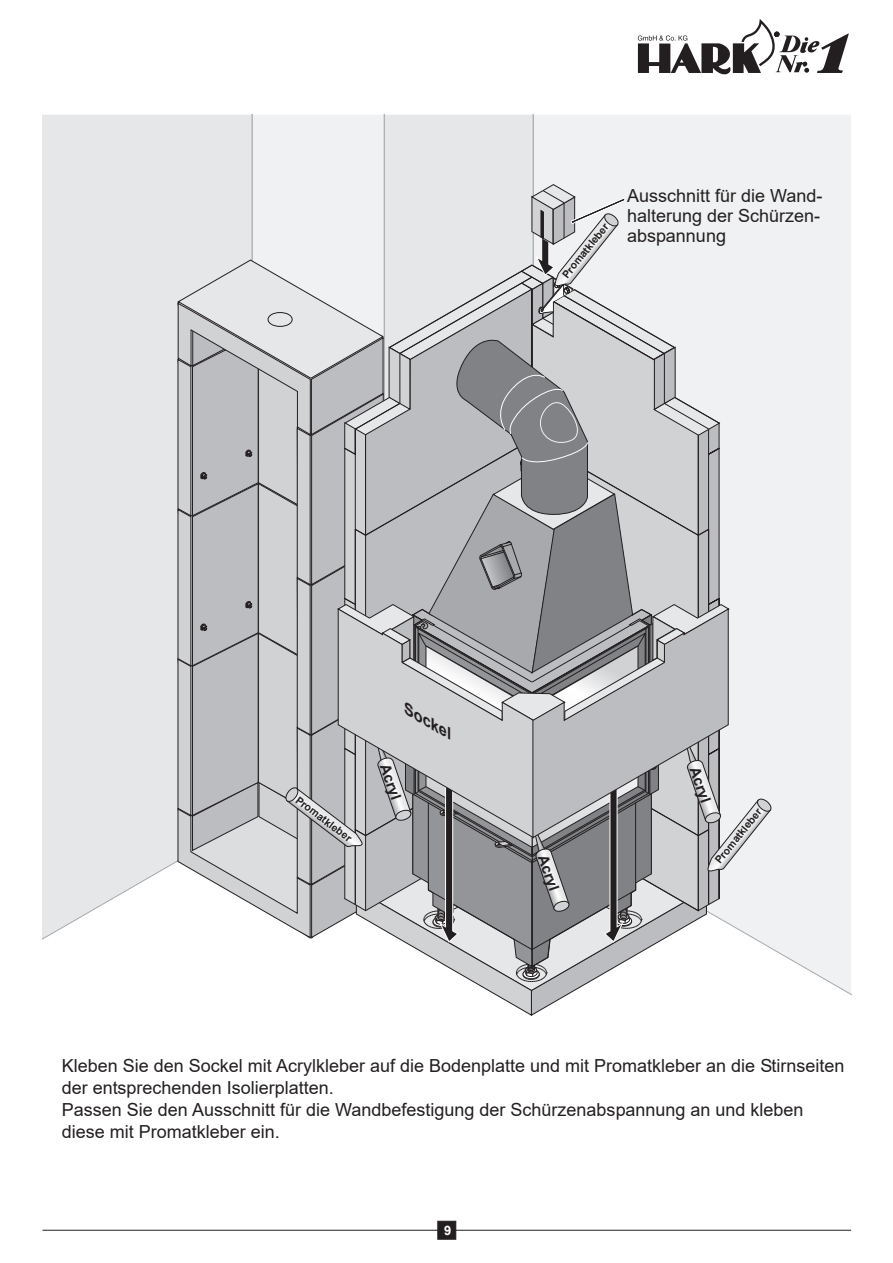
<style>
.page{position:relative;width:893px;height:1263px;background:#fff}
.page>*{position:absolute;margin:0;border:0;box-sizing:border-box;transform-origin:0 0}
.t1{font:18px/22.2px "Arial";color:#231f20}
.t2{font:700 14.7px "Arial";color:#231f20}
.t3{font:italic 700 14.55px "Arial";color:#231f20;scale:1.16 1}
.t4{font:700 13.05px "Arial";color:#fff}
.t5{font:700 10.5px "Arial";color:#231f20}
</style>
<div class="page">
<div style="left:534px;top:115px;width:317px;height:880px;background:#f0f1f2"></div>
<div style="left:252px;top:115px;width:132px;height:69px;background:#f0f1f2"></div>
<div style="left:384px;top:115px;width:150px;height:69px;background:#e6e7e9"></div>
<div style="left:42px;top:115px;width:210px;height:825px;background:#e6e7e9"></div>
<svg style="left:638px;top:19px;width:211px;height:56px"></svg>
<hr style="left:43px;top:1230px;width:808px;height:1px;background:#231f20">
<div style="left:438px;top:1221px;width:18px;height:18px;background:#231f20;border:1px solid #231f20"></div>
<svg style="left:177px;top:184px;width:595px;height:832px"></svg>
<p class="t5" style="left:559px;top:272px;width:69px;rotate:-51deg">Promatkleber</p>
<p class="t1" style="left:627px;top:185px;width:197px;line-height:20.1px">Ausschnitt für die Wand&shy;halterung der Schürzen&shy;abspannung</p>
<p class="t5" style="left:301px;top:793px;width:69px;rotate:37deg">Promatkleber</p>
<p class="t3" style="left:412px;top:700px;width:48px;rotate:30deg">Sockel</p>
<p class="t2" style="left:394px;top:761px;width:38px;rotate:71deg">Acryl</p>
<p class="t2" style="left:704px;top:764px;width:38px;rotate:71deg">Acryl</p>
<p class="t2" style="left:552px;top:852px;width:38px;rotate:71deg">Acryl</p>
<p class="t5" style="left:712px;top:857px;width:69px;rotate:-51deg">Promatkleber</p>
<p class="t1" style="left:62px;top:1054px;width:784px">Kleben Sie den Sockel mit Acrylkleber auf die Bodenplatte und mit Promatkleber an die Stirnseiten der entsprechenden Isolierplatten.<br>Passen Sie den Ausschnitt für die Wandbefestigung der Schürzenabspannung an und kleben diese mit Promatkleber ein.</p>
<p class="t4" style="left:444px;top:1221px;width:9px">9</p>
</div>
